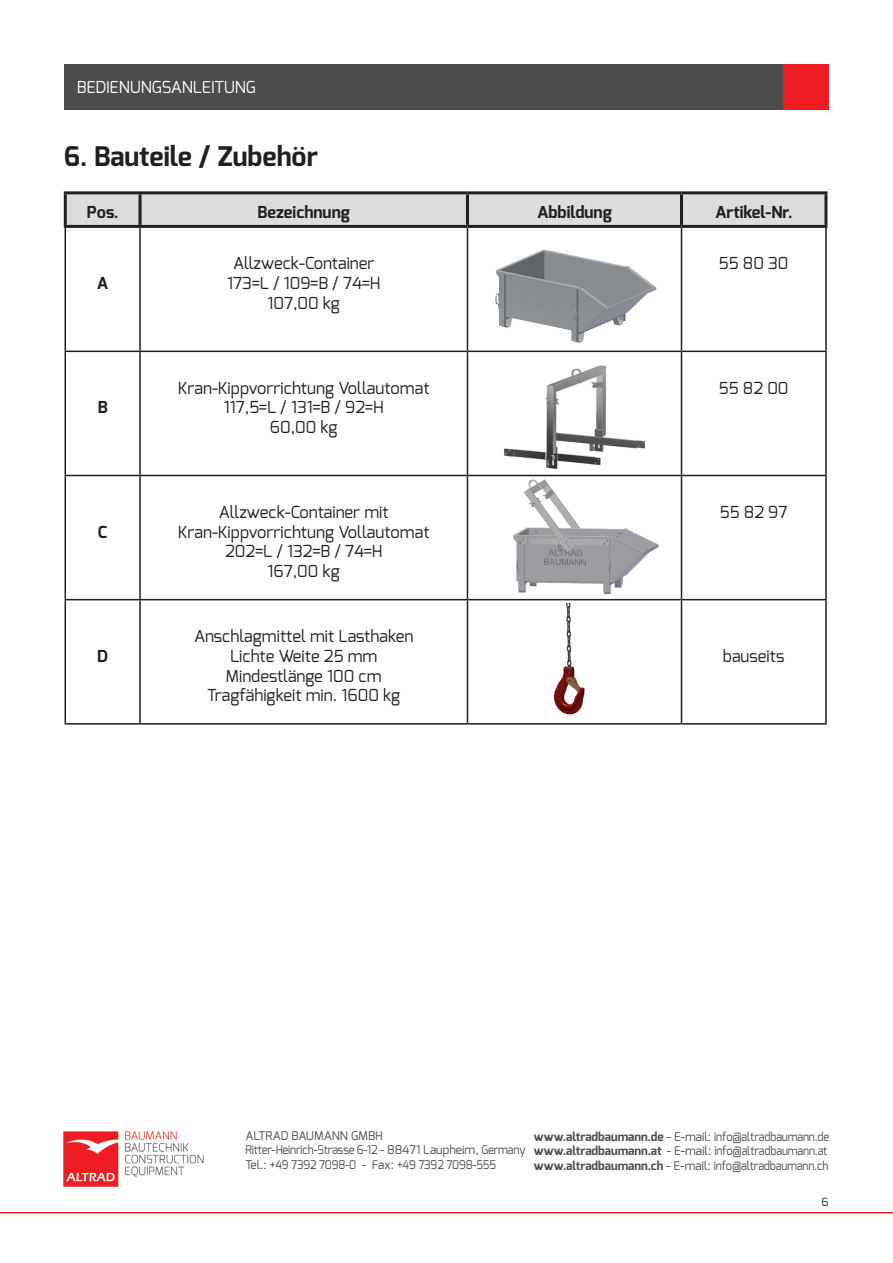
<style>
.page{position:relative;width:893px;height:1263px;background:#fff}
.page>*{position:absolute;margin:0;border:0;box-sizing:border-box;transform-origin:0 0}
.t1{font:700 27px "Exo";color:#231f20}
.t2{font:16.5px/19.8px "Exo";color:#231f20;text-align:center}
.t3{font:700 16.5px "Exo";color:#231f20}
.t4{font:16.5px "Exo";letter-spacing:-.01em;color:#fff}
.t5{font:12px/14.4px "Exo";letter-spacing:-.015em;color:#4b4c4d}
.t6{font:11.25px "Exo";color:#231f20}
.s1{font-weight:700}
</style>
<div class="page">
<hr style="left:0;top:1212px;width:893px;height:1px;background:#ee1d23">
<img style="left:63px;top:1131px;width:140px;height:56px">
<div style="left:64px;top:64px;width:718px;height:45px;background:#4b4c4d"></div>
<div style="left:784px;top:64px;width:45px;height:45px;background:#ee1d23"></div>
<div style="left:67px;top:194px;width:757px;height:31px;background:#dcdddf"></div>
<hr style="left:65px;top:228px;width:1px;height:123px;background:#231f20">
<hr style="left:139px;top:228px;width:2px;height:123px;background:#231f20">
<hr style="left:467px;top:228px;width:1px;height:123px;background:#231f20">
<hr style="left:681px;top:228px;width:1px;height:123px;background:#231f20">
<hr style="left:825px;top:228px;width:2px;height:123px;background:#231f20">
<hr style="left:65px;top:351px;width:75px;height:1px;background:#231f20">
<hr style="left:65px;top:352px;width:1px;height:123px;background:#231f20">
<hr style="left:140px;top:351px;width:327px;height:1px;background:#231f20">
<hr style="left:139px;top:352px;width:2px;height:123px;background:#231f20">
<hr style="left:467px;top:351px;width:214px;height:1px;background:#231f20">
<hr style="left:467px;top:352px;width:1px;height:123px;background:#231f20">
<hr style="left:681px;top:351px;width:146px;height:1px;background:#231f20">
<hr style="left:681px;top:352px;width:1px;height:123px;background:#231f20">
<hr style="left:825px;top:352px;width:2px;height:123px;background:#231f20">
<hr style="left:65px;top:475px;width:75px;height:1px;background:#231f20">
<hr style="left:65px;top:476px;width:1px;height:123px;background:#231f20">
<hr style="left:140px;top:475px;width:327px;height:1px;background:#231f20">
<hr style="left:139px;top:476px;width:2px;height:123px;background:#231f20">
<hr style="left:467px;top:475px;width:214px;height:1px;background:#231f20">
<hr style="left:467px;top:476px;width:1px;height:123px;background:#231f20">
<hr style="left:681px;top:475px;width:146px;height:1px;background:#231f20">
<hr style="left:681px;top:476px;width:1px;height:123px;background:#231f20">
<hr style="left:825px;top:476px;width:2px;height:123px;background:#231f20">
<hr style="left:65px;top:599px;width:75px;height:1px;background:#231f20">
<hr style="left:65px;top:600px;width:1px;height:123px;background:#231f20">
<hr style="left:140px;top:599px;width:327px;height:1px;background:#231f20">
<hr style="left:139px;top:600px;width:2px;height:123px;background:#231f20">
<hr style="left:467px;top:599px;width:214px;height:1px;background:#231f20">
<hr style="left:467px;top:600px;width:1px;height:123px;background:#231f20">
<hr style="left:681px;top:599px;width:146px;height:1px;background:#231f20">
<hr style="left:681px;top:600px;width:1px;height:123px;background:#231f20">
<hr style="left:825px;top:600px;width:2px;height:123px;background:#231f20">
<hr style="left:65px;top:723px;width:75px;height:2px;background:#231f20">
<hr style="left:140px;top:723px;width:327px;height:2px;background:#231f20">
<hr style="left:467px;top:723px;width:214px;height:2px;background:#231f20">
<hr style="left:681px;top:723px;width:146px;height:2px;background:#231f20">
<hr style="left:64px;top:191px;width:76px;height:3px;background:#231f20">
<hr style="left:64px;top:194px;width:3px;height:31px;background:#231f20">
<hr style="left:140px;top:191px;width:327px;height:3px;background:#231f20">
<hr style="left:139px;top:194px;width:3px;height:31px;background:#231f20">
<hr style="left:467px;top:191px;width:214px;height:3px;background:#231f20">
<hr style="left:466px;top:194px;width:3px;height:31px;background:#231f20">
<hr style="left:681px;top:191px;width:146px;height:3px;background:#231f20">
<hr style="left:680px;top:194px;width:3px;height:31px;background:#231f20">
<hr style="left:824px;top:194px;width:3px;height:31px;background:#231f20">
<hr style="left:64px;top:225px;width:76px;height:3px;background:#231f20">
<hr style="left:140px;top:225px;width:327px;height:3px;background:#231f20">
<hr style="left:467px;top:225px;width:214px;height:3px;background:#231f20">
<hr style="left:681px;top:225px;width:146px;height:3px;background:#231f20">
<img style="left:495px;top:249px;width:162px;height:94px">
<img style="left:503px;top:365px;width:142px;height:105px">
<img style="left:513px;top:479px;width:146px;height:115px">
<img style="left:553px;top:603px;width:32px;height:112px">
<p class="t4" style="left:77px;top:76px;width:181px">BEDIENUNGSANLEITUNG</p>
<h1 class="t1" style="left:64px;top:139px;width:256px">6. Bauteile / Zubehör</h1>
<p class="t3" style="left:87px;top:201px;width:33px">Pos.</p>
<p class="t3" style="left:257px;top:201px;width:94px">Bezeichnung</p>
<p class="t3" style="left:537px;top:201px;width:76px">Abbildung</p>
<p class="t3" style="left:715px;top:201px;width:79px">Artikel-Nr.</p>
<p class="t3" style="left:97px;top:273px;width:13px">A</p>
<p class="t3" style="left:98px;top:397px;width:11px">B</p>
<p class="t3" style="left:98px;top:521px;width:11px">C</p>
<p class="t3" style="left:97px;top:645px;width:12px">D</p>
<p class="t2" style="left:227px;top:254px;width:154px">Allzweck-Container<br>173=L / 109=B / 74=H<br>107,00 kg</p>
<p class="t2" style="left:719px;top:254px;width:71px">55 80 30</p>
<p class="t2" style="left:178px;top:378px;width:253px">Kran-Kippvorrichtung Vollautomat<br>117,5=L / 131=B / 92=H<br>60,00 kg</p>
<p class="t2" style="left:719px;top:378px;width:71px">55 82 00</p>
<p class="t2" style="left:178px;top:502px;width:253px">Allzweck-Container mit<br>Kran-Kippvorrichtung Vollautomat<br>202=L / 132=B / 74=H<br>167,00 kg</p>
<p class="t2" style="left:720px;top:502px;width:69px">55 82 97</p>
<p class="t2" style="left:194px;top:626px;width:221px">Anschlagmittel mit Lasthaken<br>Lichte Weite 25 mm<br>Mindestlänge 100 cm<br>Tragfähigkeit min. 1600 kg</p>
<p class="t2" style="left:723px;top:646px;width:63px">bauseits</p>
<p class="t5" style="left:245px;top:1128px;width:282px">ALTRAD BAUMANN GMBH<br>Ritter-Heinrich-Strasse 6-12 - 88471 Laupheim, Germany<br>Tel.: +49 7392 7098-0 - Fax: +49 7392 7098-555</p>
<p class="t5" style="left:534px;top:1129px;width:297px"><span class="s1">www.altradbaumann.de</span> - E-mail: info@altradbaumann.de <span class="s1">www.altradbaumann.at</span> - E-mail: info@altradbaumann.at <span class="s1">www.altradbaumann.ch</span> - E-mail: info@altradbaumann.ch</p>
<p class="t6" style="left:821px;top:1195px;width:9px">6</p>
</div>
